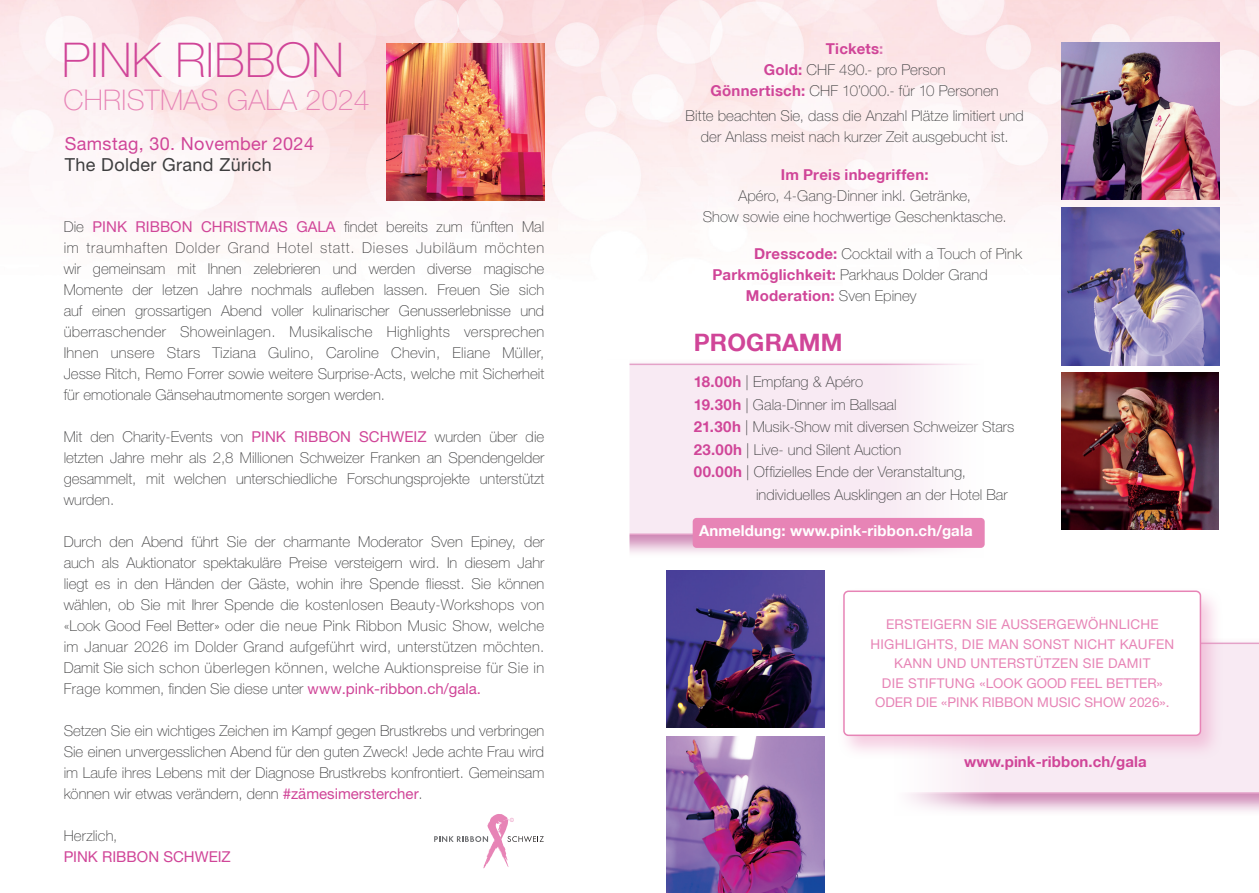
<style>
.page{position:relative;width:1259px;height:893px;background:#fff}
.page>*{position:absolute;margin:0;border:0;box-sizing:border-box;transform-origin:0 0}
.t1{font:100 48px "Helvetica Neue LT Std";letter-spacing:.005em;color:#d04598}
.t2{font:100 28.5px "Helvetica Neue LT Std";letter-spacing:.01em;color:#e784b6}
.t3{font:700 24px "Helvetica Neue LT";letter-spacing:.005em;color:#d04598}
.t4{font:18px/21px "Helvetica Neue LT Pro";letter-spacing:.02em;color:#d04598}
.Main_Content{font:100 15px/21px "Helvetica Neue LT Std";color:#3e3e3f;text-align:justify}
.William_Letter{font:100 15px/22.5px "Helvetica Neue LT Std";color:#3e3e3f}
.Main_Content-2{font:700 15px "Helvetica Neue LT";letter-spacing:.015em;color:#d04598}
.t5{font:700 15px "Helvetica Neue LT";letter-spacing:.005em;color:#fff}
.t6{font:15px "Helvetica Neue LT Pro";color:#d04598}
.t7{font:13.5px/19.5px "Helvetica Neue LT Pro";letter-spacing:.02em;color:#e784b6;text-align:center}
.t8{font:13.5px/19.5px "Helvetica Neue LT Pro";color:#e784b6;text-align:center}
.s1{color:#3e3e3f}
.s2{font-family:"Helvetica Neue LT Pro";font-weight:400;color:#d04598}
.s3{color:#da77b0}
.s4{font-family:"Helvetica Neue LT";font-weight:700;color:#d04598}
.s5{font-family:"Helvetica Neue LT Std";font-weight:100;color:#3e3e3f}
</style>
<div class="page">
<img style="left:0;top:0;width:1259px;height:464px">
<div style="left:592px;top:358px;width:432px;height:200px;background:#990565;opacity:.5"></div>
<div style="left:597px;top:364px;width:404px;height:171px;background:#f8eaf3;border:1px solid #e4a2c8"></div>
<img style="left:862px;top:337px;width:199px;height:221px">
<div style="left:842px;top:637px;width:417px;height:180px;background:#990565;opacity:.5"></div>
<div style="left:1011px;top:643px;width:248px;height:151px;background:#f8eaf3"></div>
<img style="left:824px;top:638px;width:187px;height:213px">
<div style="left:836px;top:586px;width:387px;height:174px;background:#e784b6;opacity:.41"></div>
<div style="left:844px;top:591px;width:356px;height:144px;background:#fff;border-radius:5px"></div>
<div style="left:843px;top:590px;width:358px;height:146px;border:2px solid #e784b6;border-radius:5px"></div>
<div style="left:692px;top:518px;width:292px;height:30px;background:#e784b6;border-radius:4px"></div>
<img style="left:387px;top:43px;width:157px;height:158px">
<div style="left:591px;top:358px;width:38px;height:303px;background:#fff"></div>
<img style="left:666px;top:570px;width:158px;height:158px">
<img style="left:1061px;top:208px;width:158px;height:157px">
<img style="left:666px;top:736px;width:158px;height:157px">
<img style="left:1061px;top:372px;width:157px;height:157px">
<svg style="left:434px;top:814px;width:110px;height:54px"></svg>
<img style="left:1061px;top:42px;width:158px;height:157px">
<p class="t1" style="left:62px;top:33px;width:284px">PINK RIBBON</p>
<p class="t2" style="left:64px;top:84px;width:308px">CHRISTMAS GALA 2024</p>
<p class="t4" style="left:65px;top:133px;width:251px">Samstag, 30. November 2024<br><span class="s1">The Dolder Grand Zürich</span></p>
<p class="Main_Content" style="left:64px;top:216px;width:482px">Die <span class="s2">PINK RIBBON CHRISTMAS GALA</span> findet bereits zum fünften Mal im traumhaften Dolder Grand Hotel statt. Dieses Jubiläum möchten wir gemeinsam mit Ihnen zelebrieren und werden diverse magische Momente der letzen Jahre nochmals aufleben lassen. Freuen Sie sich auf einen grossartigen Abend voller kulinarischer Genusserlebnisse und überraschender Showeinlagen. Musikalische Highlights versprechen Ihnen unsere Stars Tiziana Gulino, Caroline Chevin, Eliane Müller, Jesse Ritch, Remo Forrer sowie weitere Surprise-Acts, welche mit Sicherheit für emotionale Gänsehautmomente sorgen werden.</p>
<p class="Main_Content" style="left:64px;top:426px;width:482px">Mit den Charity-Events von <span class="s2">PINK RIBBON SCHWEIZ</span> wurden über die letzten Jahre mehr als 2,8 Millionen Schweizer Franken an Spendengelder gesammelt, mit welchen unterschiedliche Forschungsprojekte unterstützt wurden.</p>
<p class="Main_Content" style="left:64px;top:531px;width:482px">Durch den Abend führt Sie der charmante Moderator Sven Epiney, der auch als Auktionator spektakuläre Preise versteigern wird. In diesem Jahr liegt es in den Händen der Gäste, wohin ihre Spende fliesst. Sie können wählen, ob Sie mit Ihrer Spende die kostenlosen Beauty-Workshops von «Look Good Feel Better» oder die neue Pink Ribbon Music Show, welche im Januar 2026 im Dolder Grand aufgeführt wird, unterstützen möchten.<br>Damit Sie sich schon überlegen können, welche Auktionspreise für Sie in Frage kommen, finden Sie diese unter <span class="s2">www.pink-ribbon.ch/gala.</span></p>
<p class="Main_Content" style="left:64px;top:720px;width:482px">Setzen Sie ein wichtiges Zeichen im Kampf gegen Brustkrebs und verbringen Sie einen unvergesslichen Abend für den guten Zweck! Jede achte Frau wird im Laufe ihres Lebens mit der Diagnose Brustkrebs konfrontiert. Gemeinsam können wir etwas verändern, denn <span class="s2">#zämesimerstercher</span>.</p>
<p class="Main_Content" style="left:64px;top:825px;width:55px">Herzlich,</p>
<p class="t6" style="left:64px;top:847px;width:168px">PINK RIBBON SCHWEIZ</p>
<p class="Main_Content-2" style="left:826px;top:39px;width:59px">Tickets<span class="s3">:</span></p>
<p class="Main_Content" style="left:763px;top:59px;width:183px"><span class="s4">Gold:</span> CHF 490.- pro Person</p>
<p class="Main_Content" style="left:710px;top:80px;width:289px"><span class="s4">Gönnertisch:</span> CHF 10’000.- für 10 Personen</p>
<p class="Main_Content" style="left:685px;top:105px;width:340px;text-align:center">Bitte beachten Sie, dass die Anzahl Plätze limitiert und der Anlass meist nach kurzer Zeit ausgebucht ist.</p>
<p class="Main_Content-2" style="left:781px;top:165px;width:149px">Im Preis inbegriffen:</p>
<p class="Main_Content" style="left:738px;top:185px;width:234px">Apéro, 4-Gang-Dinner inkl. Getränke,</p>
<p class="Main_Content" style="left:703px;top:206px;width:305px">Show sowie eine hochwertige Geschenktasche.</p>
<p class="Main_Content" style="left:754px;top:243px;width:269px"><span class="s4">Dresscode:</span> Cocktail with a Touch of Pink</p>
<p class="Main_Content" style="left:712px;top:264px;width:277px"><span class="s4">Parkmöglichkeit:</span> Parkhaus Dolder Grand</p>
<p class="Main_Content-2" style="left:746px;top:287px;width:172px">Moderation: <span class="s5">Sven Epiney</span></p>
<p class="t3" style="left:694px;top:328px;width:150px">PROGRAMM</p>
<p class="William_Letter" style="left:694px;top:370px;width:171px"><span class="s4">18.00h</span> | Empfang &amp; Apéro</p>
<p class="William_Letter" style="left:694px;top:393px;width:204px"><span class="s4">19.30h</span> | Gala-Dinner im Ballsaal</p>
<p class="William_Letter" style="left:694px;top:415px;width:322px"><span class="s4">21.30h</span> | Musik-Show mit diversen Schweizer Stars</p>
<p class="William_Letter" style="left:694px;top:438px;width:209px"><span class="s4">23.00h</span> | Live- und Silent Auction</p>
<p class="William_Letter" style="left:756px;top:460px;width:253px;text-indent:-62px"><span class="s4">00.00h</span> | Offizielles Ende der Veranstaltung, individuelles Ausklingen an der Hotel Bar</p>
<p class="t5" style="left:699px;top:522px;width:275px">Anmeldung: www.pink-ribbon.ch/gala</p>
<p class="t7" style="left:870px;top:614px;width:305px">ERSTEIGERN SIE AUSSERGEWÖHNLICHE<br>HIGHLIGHTS, DIE MAN SONST NICHT KAUFEN<br>KANN UND UNTERSTÜTZEN SIE DAMIT</p>
<p class="t8" style="left:875px;top:673px;width:296px">DIE STIFTUNG «LOOK GOOD FEEL BETTER»<br>ODER DIE «PINK RIBBON MUSIC SHOW 2026».</p>
<p class="Main_Content-2" style="left:964px;top:752px;width:184px">www.pink-ribbon.ch/gala</p>
</div>
